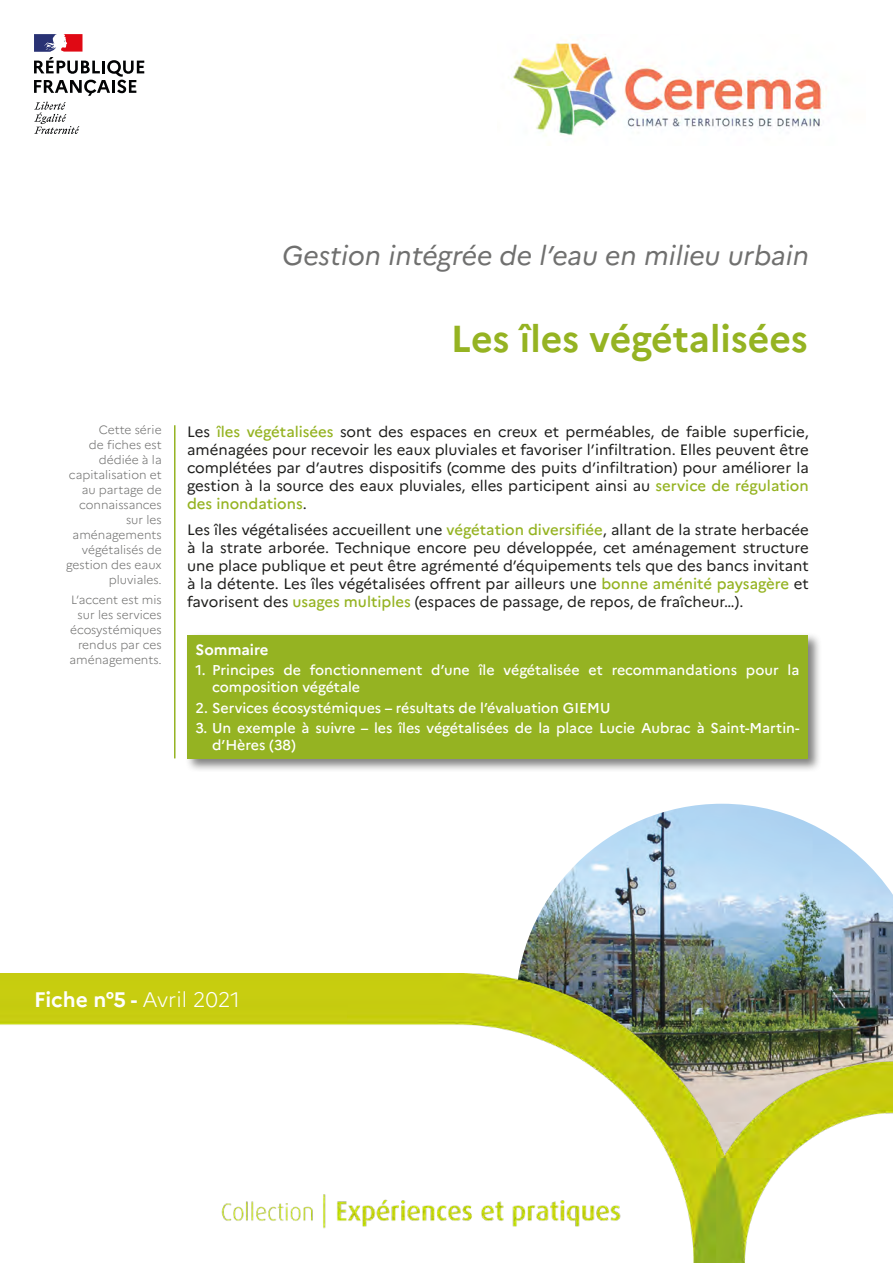
<style>
.page{position:relative;width:893px;height:1263px;background:#fff}
.page>*{position:absolute;margin:0;border:0;box-sizing:border-box;transform-origin:0 0}
.Ss_titre_fiche{font:700 37.5px "Marianne";letter-spacing:-.005em;color:#95b322}
.Titre_générique{font:italic 27px "Marianne";color:#70706f}
.texte_marge_page_1{font:700 21px "Marianne";color:#fff}
.chapo{font:15px/18px "Marianne";color:#1d1d1b;text-align:justify}
.t1{font:700 15px "Marianne";color:#fff}
.t2{font:500 14.25px/16.5px "Marianne";color:#fff}
.texte_marge_page_1-2{font:300 12px/15px "Marianne";color:#70706f;text-align:right}
.s1{font-weight:500;color:#95b322}
.s2{font-weight:300}
</style>
<div class="page">
<div style="left:185px;top:632px;width:637px;height:141px;background:#575756;opacity:.75"></div>
<div style="left:187px;top:635px;width:621px;height:123px;background:#95b322"></div>
<img style="left:518px;top:804px;width:375px;height:170px">
<img style="left:0;top:974px;width:893px;height:289px">
<img style="left:508px;top:40px;width:316px;height:96px">
<svg style="left:34px;top:102px;width:45px;height:32px"></svg>
<svg style="left:34px;top:34px;width:110px;height:62px"></svg>
<hr style="left:174px;top:425px;width:2px;height:333px;background:#95b322">
<p class="Titre_générique" style="left:282px;top:239px;width:528px">Gestion intégrée de l’eau en milieu urbain</p>
<p class="texte_marge_page_1-2" style="left:66px;top:422px;width:97px">Cette série<br>de fiches est dédiée à la capitalisation et au partage de connaissances sur les aménagements végétalisés de gestion des eaux pluviales.</p>
<p class="texte_marge_page_1-2" style="left:70px;top:592px;width:94px">L’accent est mis sur les services écosystémiques rendus par ces aménagements.</p>
<p class="Ss_titre_fiche" style="left:451px;top:316px;width:359px">Les îles végétalisées</p>
<p class="chapo" style="left:187px;top:422px;width:623px">Les <span class="s1">îles végétalisées</span> sont des espaces en creux et perméables, de faible superficie, aménagées pour recevoir les eaux pluviales et favoriser l’infiltration. Elles peuvent être complétées par d’autres dispositifs (comme des puits d’infiltration) pour améliorer la gestion à la source des eaux pluviales, elles participent ainsi au <span class="s1">service de régulation des inondations</span>.</p>
<p class="chapo" style="left:187px;top:521px;width:623px">Les îles végétalisées accueillent une <span class="s1">végétation diversifiée</span>, allant de la strate herbacée à la strate arborée. Technique encore peu développée, cet aménagement structure une place publique et peut être agrémenté d’équipements tels que des bancs invitant à la détente. Les îles végétalisées offrent par ailleurs une <span class="s1">bonne aménité paysagère</span> et favorisent des <span class="s1">usages multiples</span> (espaces de passage, de repos, de fraîcheur…).</p>
<p class="t1" style="left:196px;top:640px;width:74px">Sommaire</p>
<p class="t2" style="left:212px;top:662px;width:589px;text-indent:-16px">1. Principes de fonctionnement d’une île végétalisée et recommandations pour la composition végétale</p>
<p class="t2" style="left:196px;top:699px;width:416px">2. Services écosystémiques – résultats de l’évaluation GIEMU</p>
<p class="t2" style="left:212px;top:720px;width:589px;text-indent:-16px">3. Un exemple à suivre – les îles végétalisées de la place Lucie Aubrac à Saint-Martin&shy;d’Hères (38)</p>
<p class="texte_marge_page_1" style="left:34px;top:987px;width:208px">Fiche n°5 - <span class="s2">Avril 2021</span></p>
</div>
